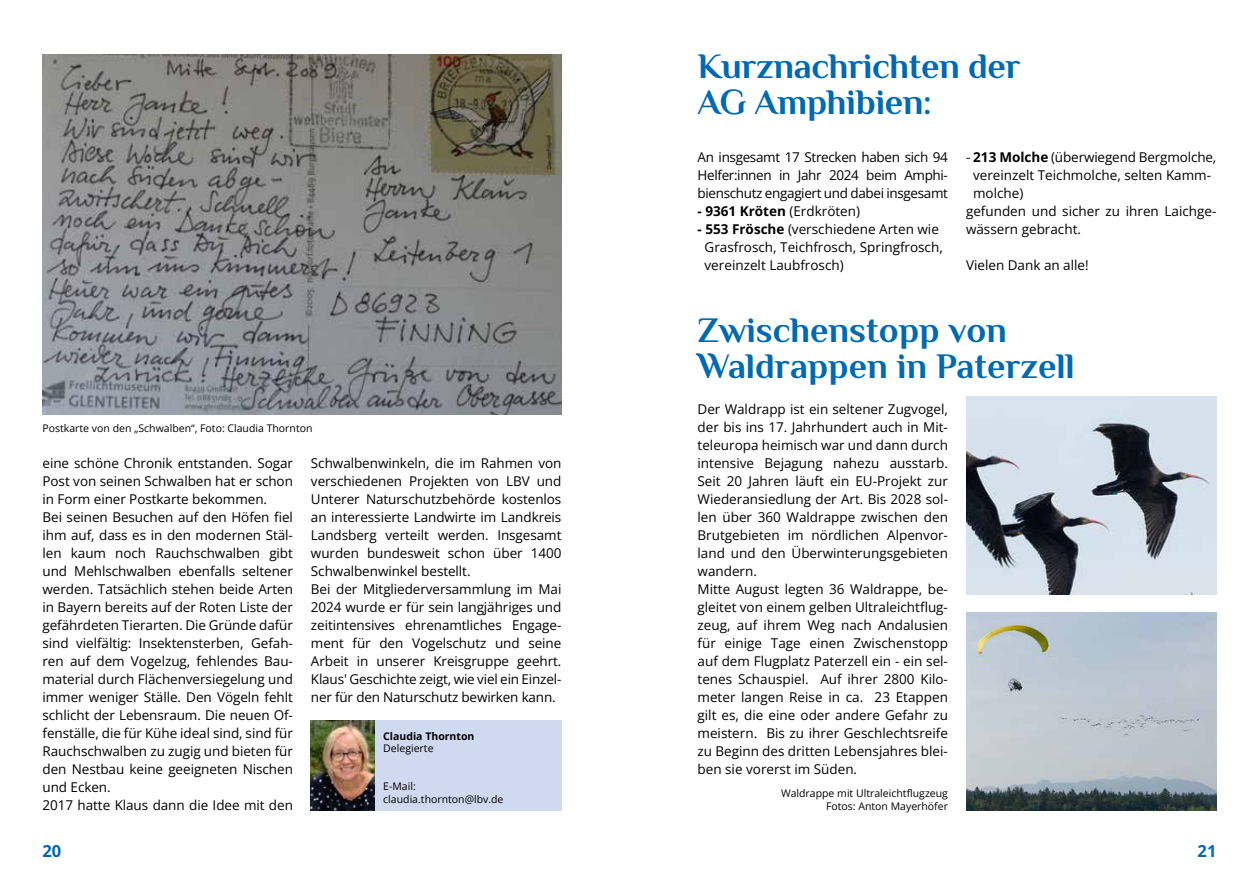
<style>
.page{position:relative;width:1259px;height:893px;background:#fff}
.page>*{position:absolute;margin:0;border:0;box-sizing:border-box;transform-origin:0 0}
.t1{font:700 36px/36px "Philosopher";letter-spacing:-.005em;color:#0069b4}
.t2{font:700 16.5px "Open Sans";color:#0069b4}
.t3{font:13.5px/18px "Open Sans";letter-spacing:-.005em;color:#000}
.t4{font:700 13.5px "Open Sans";color:#000}
.t5{font:10.5px/12.6px "Open Sans";color:#000}
.t6{font:700 10.5px "Open Sans";color:#000}
.s1{font-weight:400}
.s2{font-weight:700}
</style>
<div class="page">
<div style="left:375px;top:720px;width:186px;height:90px;background:#cfdaf1"></div>
<img style="left:311px;top:720px;width:64px;height:90px">
<img style="left:43px;top:54px;width:518px;height:360px">
<img style="left:966px;top:396px;width:250px;height:198px">
<img style="left:966px;top:612px;width:250px;height:198px">
<h1 class="t1" style="left:697px;top:48px;width:324px">Kurznachrichten der<br>AG Amphibien:</h1>
<p class="t3" style="left:697px;top:148px;width:252px;text-align:justify">An insgesamt 17 Strecken haben sich 94<br>Helfer:innen in Jahr 2024 beim Amphi&shy;bienschutz engagiert und dabei insgesamt</p>
<p class="t4" style="left:697px;top:202px;width:164px">- 9361 Kröten <span class="s1">(Erdkröten)</span></p>
<p class="t3" style="left:704px;top:220px;width:240px;text-indent:-7px"><span class="s2">- 553 Frösche</span> (verschiedene Arten wie<br>Grasfrosch, Teichfrosch, Springfrosch, vereinzelt Laubfrosch)</p>
<p class="t3" style="left:966px;top:148px;width:252px">- <span class="s2">213 Molche</span> (überwiegend Bergmolche,</p>
<p class="t3" style="left:973px;top:166px;width:240px">vereinzelt Teichmolche, selten Kamm-</p>
<p class="t3" style="left:973px;top:184px;width:52px">molche)</p>
<p class="t3" style="left:966px;top:202px;width:252px">gefunden und sicher zu ihren Laichge-</p>
<p class="t3" style="left:966px;top:220px;width:117px">wässern gebracht.</p>
<p class="t3" style="left:966px;top:256px;width:124px">Vielen Dank an alle!</p>
<p class="t5" style="left:43px;top:422px;width:271px">Postkarte von den „Schwalben“, Foto: Claudia Thornton</p>
<p class="t3" style="left:43px;top:454px;width:252px">eine schöne Chronik entstanden. Sogar Post von seinen Schwalben hat er schon in Form einer Postkarte bekommen.<br>Bei seinen Besuchen auf den Höfen fiel ihm auf, dass es in den modernen Stäl&shy;len kaum noch Rauchschwalben gibt und Mehlschwalben ebenfalls seltener werden. Tatsächlich stehen beide Arten in Bayern bereits auf der Roten Liste der gefährdeten Tierarten. Die Gründe dafür sind vielfältig: Insektensterben, Gefah&shy;ren auf dem Vogelzug, fehlendes Bau&shy;material durch Flächenversiegelung und immer weniger Ställe. Den Vögeln fehlt schlicht der Lebensraum. Die neuen Of&shy;fenställe, die für Kühe ideal sind, sind für Rauchschwalben zu zugig und bieten für den Nestbau keine geeigneten Nischen und Ecken.<br>2017 hatte Klaus dann die Idee mit den</p>
<p class="t3" style="left:311px;top:454px;width:252px">Schwalbenwinkeln, die im Rahmen von verschiedenen Projekten von LBV und Unterer Naturschutzbehörde kostenlos an interessierte Landwirte im Landkreis Landsberg verteilt werden. Insgesamt wurden bundesweit schon über 1400<br>Schwalbenwinkel bestellt.<br>Bei der Mitgliederversammlung im Mai 2024 wurde er für sein langjähriges und zeitintensives ehrenamtliches Engage&shy;ment für den Vogelschutz und seine Arbeit in unserer Kreisgruppe geehrt.<br>Klaus' Geschichte zeigt, wie viel ein Einzel&shy;ner für den Naturschutz bewirken kann.</p>
<p class="t6" style="left:383px;top:729px;width:93px">Claudia Thornton</p>
<p class="t5" style="left:383px;top:742px;width:52px">Delegierte</p>
<p class="t5" style="left:383px;top:780px;width:122px">E-Mail: claudia.thornton@lbv.de</p>
<h1 class="t1" style="left:697px;top:312px;width:379px">Zwischenstopp von<br>Waldrappen in Paterzell</h1>
<p class="t3" style="left:697px;top:400px;width:252px">Der Waldrapp ist ein seltener Zugvogel, der bis ins 17. Jahrhundert auch in Mit&shy;teleuropa heimisch war und dann durch intensive Bejagung nahezu ausstarb.<br>Seit 20 Jahren läuft ein EU-Projekt zur Wiederansiedlung der Art. Bis 2028 sol&shy;len über 360 Waldrappe zwischen den Brutgebieten im nördlichen Alpenvor&shy;land und den Überwinterungsgebieten wandern.<br>Mitte August legten 36 Waldrappe, be&shy;gleitet von einem gelben Ultraleichtflug&shy;zeug, auf ihrem Weg nach Andalusien für einige Tage einen Zwischenstopp auf dem Flugplatz Paterzell ein - ein sel&shy;tenes Schauspiel. Auf ihrer 2800 Kilo&shy;meter langen Reise in ca. 23 Etappen gilt es, die eine oder andere Gefahr zu meistern. Bis zu ihrer Geschlechtsreife zu Beginn des dritten Lebensjahres blei&shy;ben sie vorerst im Süden.</p>
<p class="t5" style="left:781px;top:787px;width:168px;text-align:right">Waldrappe mit Ultraleichtflugzeug<br>Fotos: Anton Mayerhöfer</p>
<p class="t2" style="left:43px;top:839px;width:20px">20</p>
<p class="t2" style="left:1197px;top:839px;width:20px">21</p>
</div>
